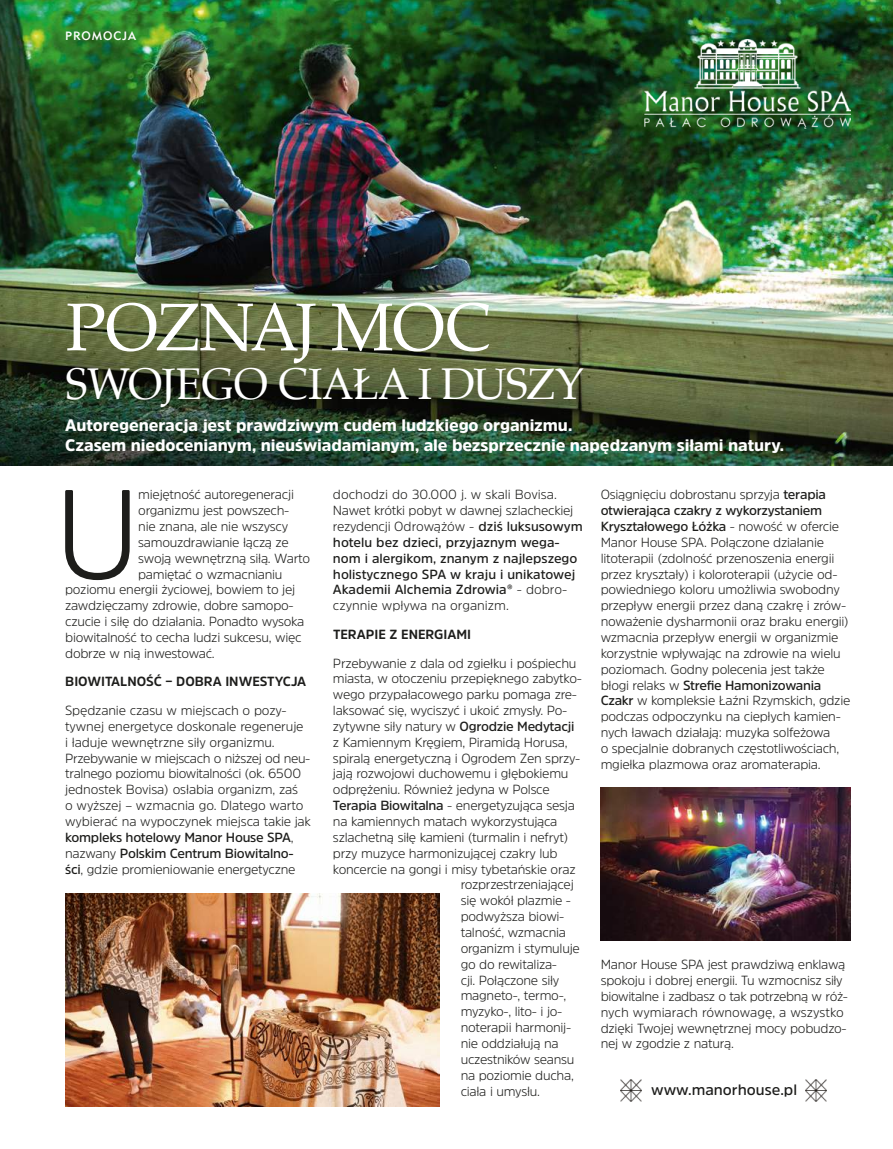
<style>
.page{position:relative;width:893px;height:1149px;background:#fff}
.page>*{position:absolute;margin:0;border:0;box-sizing:border-box;transform-origin:0 0}
.t1{font:300 126.15px "Amsi Pro";color:#1d1d1b}
.t2{font:67.05px "Zapf Calligr EU";letter-spacing:-.045em;color:#fff}
.t3{font:43.5px "Zapf Calligr EU";letter-spacing:-.025em;color:#fff}
.t4{font:900 16.5px/20.2px "Amsi Pro";letter-spacing:-.005em;color:#fff}
.t5{font:600 15px "Amsi Pro";color:#1d1d1b}
.t6{font:300 13.2px/15.9px "Amsi Pro";letter-spacing:-.02em;color:#1d1d1b}
.t7{font:600 13.2px/15.9px "Amsi Pro";color:#1d1d1b}
.t8{font:700 13.2px "Amsi Pro";color:#1d1d1b}
.t9{font:12px "Geometric 415 Md EU";letter-spacing:.075em;color:#fff}
.s1{font-weight:600}
.s2{font-weight:300}
</style>
<div class="page">
<img style="left:0;top:0;width:893px;height:465px">
<img style="left:601px;top:787px;width:249px;height:153px">
<img style="left:65px;top:893px;width:375px;height:213px">
<img style="left:644px;top:39px;width:206px;height:90px">
<img style="left:620px;top:1079px;width:21px;height:21px">
<img style="left:805px;top:1079px;width:21px;height:21px">
<p class="t9" style="left:65px;top:29px;width:72px">PROMOCJA</p>
<h2 class="t2" style="left:65px;top:286px;width:428px">POZNAJ MOC</h2>
<h3 class="t3" style="left:65px;top:356px;width:520px">SWOJEGO CIAŁA I DUSZY</h3>
<p class="t4" style="left:65px;top:415px;width:720px">Autoregeneracja jest prawdziwym cudem ludzkiego organizmu.<br>Czasem niedocenianym, nieuświadamianym, ale bezsprzecznie napędzanym siłami natury.</p>
<h1 class="t1" style="left:54px;top:446px;width:88px">U</h1>
<p class="t6" style="left:138px;top:486px;width:157px">miejętność autoregeneracji</p>
<p class="t6" style="left:138px;top:502px;width:153px">organizmu jest powszech-</p>
<p class="t6" style="left:138px;top:518px;width:151px">nie znana, ale nie wszyscy</p>
<p class="t6" style="left:138px;top:533px;width:152px">samouzdrawianie łączą ze</p>
<p class="t6" style="left:138px;top:549px;width:173px">swoją wewnętrzną siłą. Warto</p>
<p class="t6" style="left:138px;top:565px;width:146px">pamiętać o wzmacnianiu</p>
<p class="t6" style="left:65px;top:581px;width:232px">poziomu energii życiowej, bowiem to jej</p>
<p class="t6" style="left:65px;top:597px;width:230px">zawdzięczamy zdrowie, dobre samopo-</p>
<p class="t6" style="left:65px;top:613px;width:241px">czucie i siłę do działania. Ponadto wysoka</p>
<p class="t6" style="left:65px;top:628px;width:238px">biowitalność to cecha ludzi sukcesu, więc</p>
<p class="t6" style="left:65px;top:644px;width:151px">dobrze w nią inwestować.</p>
<p class="t8" style="left:65px;top:672px;width:242px">BIOWITALNOŚĆ – DOBRA INWESTYCJA</p>
<p class="t6" style="left:65px;top:701px;width:247px">Spędzanie czasu w miejscach o pozy&shy;tywnej energetyce doskonale regeneruje<br>i ładuje wewnętrzne siły organizmu.<br>Przebywanie w miejscach o niższej od neu&shy;tralnego poziomu biowitalności (ok. 6500 jednostek Bovisa) osłabia organizm, zaś<br>o wyższej – wzmacnia go. Dlatego warto wybierać na wypoczynek miejsca takie jak <span class="s1">kompleks hotelowy Manor House SPA</span>, nazwany <span class="s1">Polskim Centrum Biowitalno&shy;ści</span>, gdzie promieniowanie energetyczne</p>
<p class="t7" style="left:333px;top:486px;width:251px"><span class="s2">dochodzi do 30.000 j. w skali Bovisa.<br>Nawet krótki pobyt w dawnej szlacheckiej rezydencji Odrowążów -</span> dziś luksusowym hotelu bez dzieci, przyjaznym wega&shy;nom i alergikom, znanym z najlepszego holistycznego SPA w kraju i unikatowej Akademii Alchemia Zdrowia® <span class="s2">- dobro&shy;czynnie wpływa na organizm.</span></p>
<p class="t8" style="left:333px;top:625px;width:140px">TERAPIE Z ENERGIAMI</p>
<p class="t6" style="left:333px;top:654px;width:245px">Przebywanie z dala od zgiełku i pośpiechu</p>
<p class="t6" style="left:333px;top:670px;width:250px">miasta, w otoczeniu przepięknego zabytko-</p>
<p class="t6" style="left:333px;top:686px;width:246px">wego przypałacowego parku pomaga zre-</p>
<p class="t6" style="left:333px;top:702px;width:236px">laksować się, wyciszyć i ukoić zmysły. Po-</p>
<p class="t6" style="left:333px;top:717px;width:243px">zytywne siły natury w <span class="s1">Ogrodzie Medytacji</span></p>
<p class="t6" style="left:333px;top:733px;width:236px">z Kamiennym Kręgiem, Piramidą Horusa,</p>
<p class="t6" style="left:333px;top:749px;width:249px">spiralą energetyczną i Ogrodem Zen sprzy-</p>
<p class="t6" style="left:333px;top:765px;width:237px">jają rozwojowi duchowemu i głębokiemu</p>
<p class="t6" style="left:333px;top:781px;width:218px">odprężeniu. Również jedyna w Polsce</p>
<p class="t6" style="left:333px;top:797px;width:243px"><span class="s1">Terapia Biowitalna</span> - energetyzująca sesja</p>
<p class="t6" style="left:333px;top:812px;width:226px">na kamiennych matach wykorzystująca</p>
<p class="t6" style="left:333px;top:828px;width:237px">szlachetną siłę kamieni (turmalin i nefryt)</p>
<p class="t6" style="left:333px;top:844px;width:226px">przy muzyce harmonizującej czakry lub</p>
<p class="t6" style="left:333px;top:860px;width:244px">koncercie na gongi i misy tybetańskie oraz</p>
<p class="t6" style="left:461px;top:876px;width:115px">rozprzestrzeniającej</p>
<p class="t6" style="left:461px;top:892px;width:112px">się wokół plazmie -</p>
<p class="t6" style="left:461px;top:907px;width:105px">podwyższa biowi-</p>
<p class="t6" style="left:461px;top:923px;width:107px">talność, wzmacnia</p>
<p class="t6" style="left:461px;top:939px;width:121px">organizm i stymuluje</p>
<p class="t6" style="left:461px;top:955px;width:98px">go do rewitaliza-</p>
<p class="t6" style="left:461px;top:971px;width:100px">cji. Połączone siły</p>
<p class="t6" style="left:461px;top:987px;width:107px">magneto-, termo-,</p>
<p class="t6" style="left:461px;top:1002px;width:103px">myzyko-, lito- i jo-</p>
<p class="t6" style="left:461px;top:1018px;width:112px">noterapii harmonij-</p>
<p class="t6" style="left:461px;top:1034px;width:100px">nie oddziałują na</p>
<p class="t6" style="left:461px;top:1050px;width:115px">uczestników seansu</p>
<p class="t6" style="left:461px;top:1066px;width:115px">na poziomie ducha,</p>
<p class="t6" style="left:461px;top:1082px;width:81px">ciała i umysłu.</p>
<p class="t6" style="left:601px;top:486px;width:251px">Osiągnięciu dobrostanu sprzyja <span class="s1">terapia otwierająca czakry z wykorzystaniem Kryształowego Łóżka</span> - nowość w ofercie Manor House SPA. Połączone działanie litoterapii (zdolność przenoszenia energii przez kryształy) i koloroterapii (użycie od&shy;powiedniego koloru umożliwia swobodny przepływ energii przez daną czakrę i zrów&shy;noważenie dysharmonii oraz braku energii) wzmacnia przepływ energii w organizmie korzystnie wpływając na zdrowie na wielu poziomach. Godny polecenia jest także błogi relaks w <span class="s1">Strefie Hamonizowania Czakr</span> w kompleksie Łaźni Rzymskich, gdzie podczas odpoczynku na ciepłych kamien&shy;nych ławach działają: muzyka solfeżowa<br>o specjalnie dobranych częstotliwościach, mgiełka plazmowa oraz aromaterapia.</p>
<p class="t6" style="left:601px;top:955px;width:249px">Manor House SPA jest prawdziwą enklawą spokoju i dobrej energii. Tu wzmocnisz siły biowitalne i zadbasz o tak potrzebną w róż&shy;nych wymiarach równowagę, a wszystko dzięki Twojej wewnętrznej mocy pobudzo&shy;nej w zgodzie z naturą.</p>
<p class="t5" style="left:651px;top:1078px;width:148px">www.manorhouse.pl</p>
</div>
